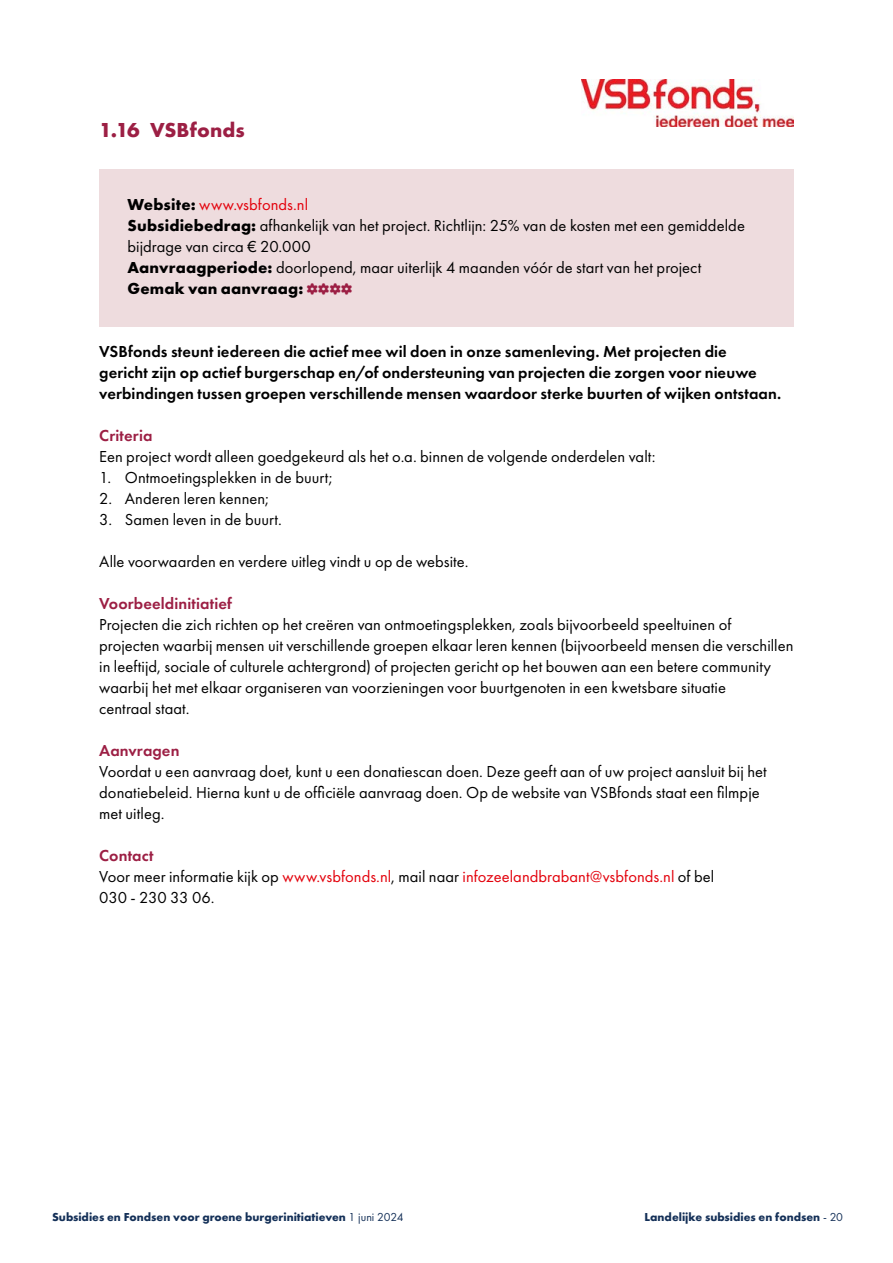
<style>
.page{position:relative;width:893px;height:1263px;background:#fff}
.page>*{position:absolute;margin:0;border:0;box-sizing:border-box;transform-origin:0 0}
.t1{font:700 21px "Futura PT";color:#9c1f44}
.Platte_tekst_-_11_14_pt{font:16.5px/21px "Futura PT";letter-spacing:.005em;color:#000}
.Platte_tekst_-_11_14_pt-2{font:600 16.5px/21px "Futura PT";letter-spacing:.005em;color:#000}
.Kadertekst_rood_-_11_14pt{font:16.5px/21px "Futura PT";letter-spacing:.005em;color:#000}
.Subkop_3_rood_-_Demi_ZN{font:600 16.5px "Futura PT";letter-spacing:.005em;color:#9c1f44}
.Kadertekst_rood_-_11_14pt-2{font:16.5px "Futura PT";letter-spacing:.005em;color:#e3000b}
.Kadertekst_rood_-_11_14pt-3{font:700 16.5px "Futura PT";letter-spacing:.01em;color:#000}
.t2{font:700 12px "Futura PT";color:#143058}
.s1{font-weight:700;color:#000}
.s2{font-weight:700}
.s3{color:#e3000b}
.s4{font-weight:400}
</style>
<div class="page">
<div style="left:99px;top:169px;width:695px;height:73px;background:#eedcde"></div>
<div style="left:99px;top:232px;width:695px;height:73px;background:#eedcde"></div>
<div style="left:99px;top:251px;width:695px;height:75px;background:#eedcde"></div>
<img style="left:581px;top:79px;width:213px;height:47px">
<p class="t1" style="left:99px;top:116px;width:147px">1.16 VSBfonds</p>
<p class="Kadertekst_rood_-_11_14pt-2" style="left:128px;top:195px;width:182px"><span class="s1">Website:</span> www.vsbfonds.nl</p>
<p class="Kadertekst_rood_-_11_14pt" style="left:128px;top:215px;width:619px"><span class="s2">Subsidiebedrag:</span> afhankelijk van het project. Richtlijn: 25% van de kosten met een gemiddelde bijdrage van circa € 20.000</p>
<p class="Kadertekst_rood_-_11_14pt" style="left:128px;top:257px;width:575px"><span class="s2">Aanvraagperiode:</span> doorlopend, maar uiterlijk 4 maanden vóór de start van het project</p>
<p class="Kadertekst_rood_-_11_14pt-3" style="left:128px;top:278px;width:177px">Gemak van aanvraag:</p>
<p class="Platte_tekst_-_11_14_pt-2" style="left:99px;top:341px;width:683px">VSBfonds steunt iedereen die actief mee wil doen in onze samenleving. Met projecten die<br>gericht zijn op actief burgerschap en/of ondersteuning van projecten die zorgen voor nieuwe verbindingen tussen groepen verschillende mensen waardoor sterke buurten of wijken ontstaan.</p>
<p class="Subkop_3_rood_-_Demi_ZN" style="left:99px;top:425px;width:55px">Criteria</p>
<p class="Platte_tekst_-_11_14_pt" style="left:99px;top:446px;width:558px">Een project wordt alleen goedgekeurd als het o.a. binnen de volgende onderdelen valt:</p>
<p class="Platte_tekst_-_11_14_pt" style="left:99px;top:467px;width:235px">1. Ontmoetingsplekken in de buurt;</p>
<p class="Platte_tekst_-_11_14_pt" style="left:99px;top:488px;width:171px">2. Anderen leren kennen;</p>
<p class="Platte_tekst_-_11_14_pt" style="left:99px;top:509px;width:184px">3. Samen leven in de buurt.</p>
<p class="Platte_tekst_-_11_14_pt" style="left:99px;top:551px;width:371px">Alle voorwaarden en verdere uitleg vindt u op de website.</p>
<p class="Subkop_3_rood_-_Demi_ZN" style="left:99px;top:593px;width:134px">Voorbeeldinitiatief</p>
<p class="Platte_tekst_-_11_14_pt" style="left:99px;top:614px;width:696px">Projecten die zich richten op het creëren van ontmoetingsplekken, zoals bijvoorbeeld speeltuinen of projecten waarbij mensen uit verschillende groepen elkaar leren kennen (bijvoorbeeld mensen die verschillen in leeftijd, sociale of culturele achtergrond) of projecten gericht op het bouwen aan een betere community waarbij het met elkaar organiseren van voorzieningen voor buurtgenoten in een kwetsbare situatie<br>centraal staat.</p>
<p class="Subkop_3_rood_-_Demi_ZN" style="left:99px;top:740px;width:82px">Aanvragen</p>
<p class="Platte_tekst_-_11_14_pt" style="left:99px;top:761px;width:669px">Voordat u een aanvraag doet, kunt u een donatiescan doen. Deze geeft aan of uw project aansluit bij het donatiebeleid. Hierna kunt u de officiële aanvraag doen. Op de website van VSBfonds staat een filmpje met uitleg.</p>
<p class="Subkop_3_rood_-_Demi_ZN" style="left:99px;top:845px;width:56px">Contact</p>
<p class="Platte_tekst_-_11_14_pt" style="left:99px;top:866px;width:617px">Voor meer informatie kijk op <span class="s3">www.vsbfonds.nl</span>, mail naar <span class="s3">infozeelandbrabant@vsbfonds.nl</span> of bel<br>030 - 230 33 06.</p>
<p class="t2" style="left:52px;top:1209px;width:353px">Subsidies en Fondsen voor groene burgerinitiatieven <span class="s4">1 juni 2024</span></p>
<p class="t2" style="left:645px;top:1209px;width:200px">Landelijke subsidies en fondsen <span class="s4">- 20</span></p>
</div>
